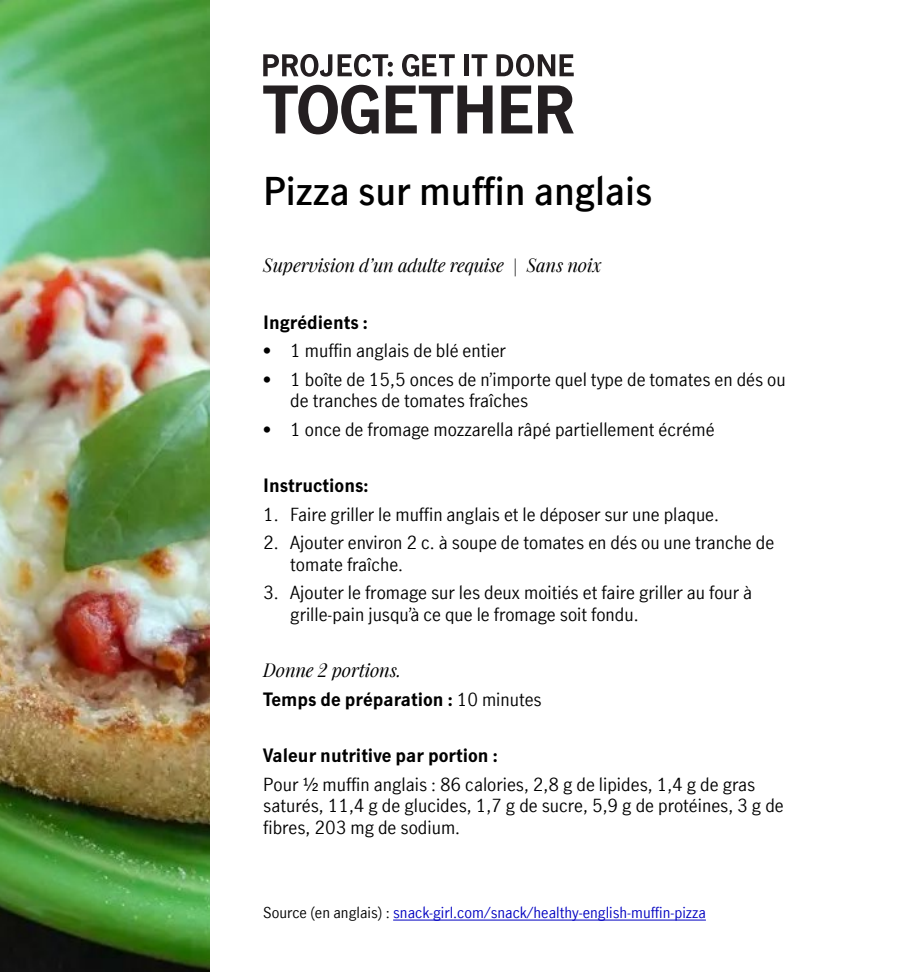
<style>
.page{position:relative;width:918px;height:972px;background:#fff}
.page>*{position:absolute;margin:0;border:0;box-sizing:border-box;transform-origin:0 0}
.t1{font:600 37.5px "Manulife JH Sans Optimized";color:#000}
.t2{font:18px/21.6px "Manulife JH Sans Optimized";color:#000}
.t3{font:700 18px "Manulife JH Sans Optimized";color:#000}
.t4{font:italic 18px "Manulife JH Serif Optimized";color:#000}
.t5{font:15px "Manulife JH Sans Optimized";color:#0000c1}
.s1{font-weight:400}
.s2{color:#000}
</style>
<div class="page">
<img style="left:0;top:0;width:209px;height:972px">
<hr style="left:393px;top:920px;width:313px;height:1px;background:#0000c1">
<svg style="left:263px;top:85px;width:116px;height:49px"></svg>
<svg style="left:386px;top:86px;width:107px;height:47px"></svg>
<svg style="left:501px;top:86px;width:31px;height:47px"></svg>
<svg style="left:538px;top:85px;width:36px;height:48px"></svg>
<svg style="left:263px;top:54px;width:69px;height:23px"></svg>
<svg style="left:402px;top:54px;width:53px;height:23px"></svg>
<div style="left:464px;top:54px;width:5px;height:22px;background:#241f21"></div>
<svg style="left:472px;top:54px;width:15px;height:22px"></svg>
<svg style="left:497px;top:54px;width:77px;height:23px"></svg>
<svg style="left:338px;top:54px;width:55px;height:23px"></svg>
<h1 class="t1" style="left:263px;top:165px;width:391px">Pizza sur muffin anglais</h1>
<p class="t4" style="left:263px;top:252px;width:340px">Supervision d’un adulte requise | Sans noix</p>
<p class="t3" style="left:263px;top:310px;width:106px">Ingrédients :</p>
<p class="t2" style="left:263px;top:339px;width:244px">• 1 muffin anglais de blé entier</p>
<p class="t2" style="left:290px;top:368px;width:497px;text-indent:-27px">• 1 boîte de 15,5 onces de n’importe quel type de tomates en dés ou de tranches de tomates fraîches</p>
<p class="t2" style="left:263px;top:417px;width:453px">• 1 once de fromage mozzarella râpé partiellement écrémé</p>
<p class="t3" style="left:263px;top:473px;width:107px">Instructions:</p>
<p class="t2" style="left:263px;top:503px;width:457px">1. Faire griller le muffin anglais et le déposer sur une plaque.</p>
<p class="t2" style="left:290px;top:531px;width:486px;text-indent:-27px">2. Ajouter environ 2 c. à soupe de tomates en dés ou une tranche de tomate fraîche.</p>
<p class="t2" style="left:290px;top:581px;width:463px;text-indent:-27px">3. Ajouter le fromage sur les deux moitiés et faire griller au four à grille-pain jusqu’à ce que le fromage soit fondu.</p>
<p class="t4" style="left:263px;top:657px;width:139px">Donne 2 portions.</p>
<p class="t3" style="left:263px;top:687px;width:280px">Temps de préparation : <span class="s1">10 minutes</span></p>
<p class="t3" style="left:263px;top:743px;width:236px">Valeur nutritive par portion :</p>
<p class="t2" style="left:263px;top:773px;width:522px">Pour ½ muffin anglais : 86 calories, 2,8 g de lipides, 1,4 g de gras saturés, 11,4 g de glucides, 1,7 g de sucre, 5,9 g de protéines, 3 g de fibres, 203 mg de sodium.</p>
<p class="t5" style="left:263px;top:902px;width:444px"><span class="s2">Source (en anglais) :</span> snack-girl.com/snack/healthy-english-muffin-pizza</p>
</div>
